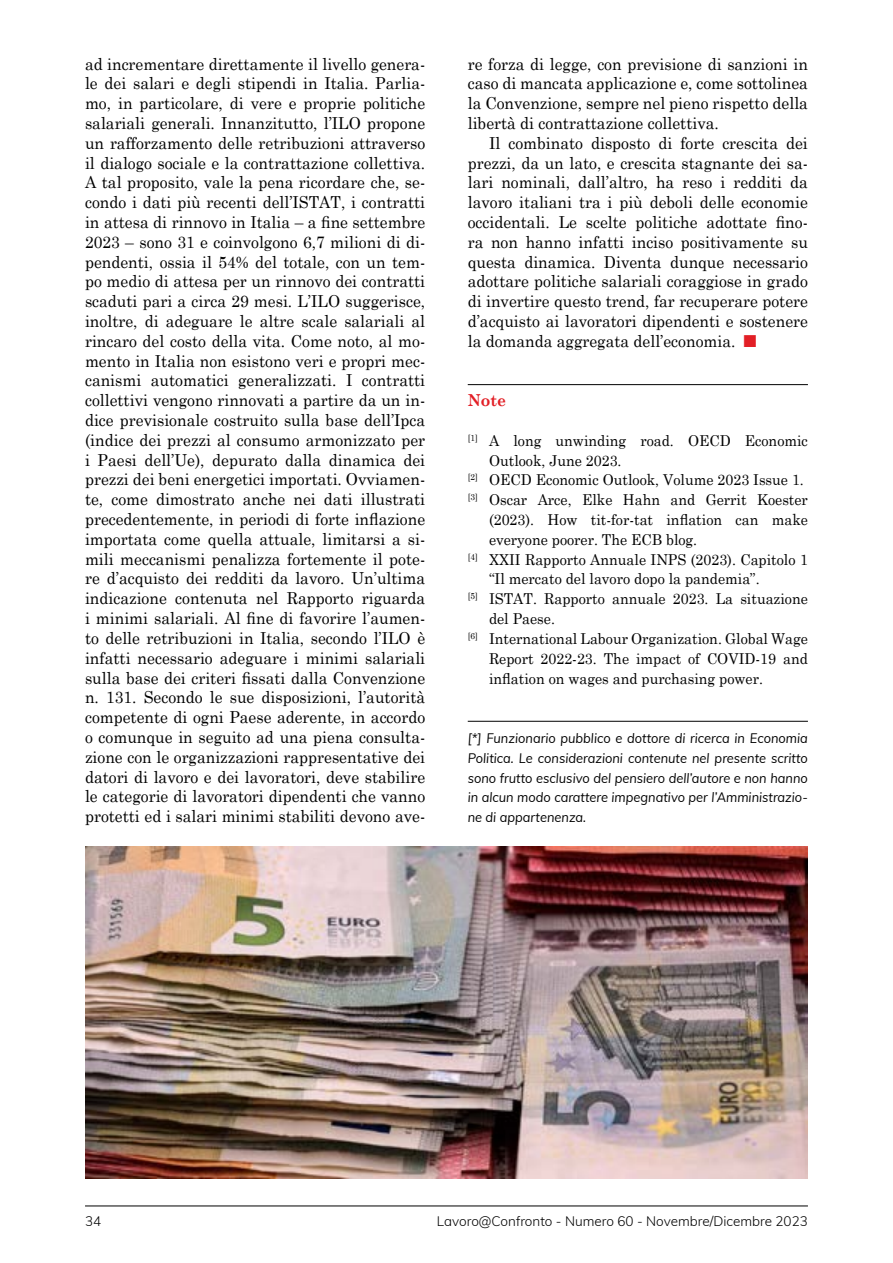
<style>
.page{position:relative;width:893px;height:1263px;background:#fff}
.page>*{position:absolute;margin:0;border:0;box-sizing:border-box;transform-origin:0 0}
.t1{font:16.5px/19.8px "Century Schoolbook";color:#000;text-align:justify;scale:.95 1}
.t2{font:700 16.5px "Century Schoolbook";color:#e21f26;scale:.95 1}
.t3{font:15px "Century Schoolbook";color:#000;scale:.95 1}
.t4{font:italic 13.5px/19.8px "Muli";color:#000;text-align:justify;scale:.95 1}
.t5{font:300 13.5px "Muli";color:#000}
.s1{font-family:"Monotype Sorts";color:#e21f26}
</style>
<div class="page">
<hr style="left:85px;top:1205px;width:723px;height:1px;background:#000">
<hr style="left:468px;top:384px;width:340px;height:1px;background:#000">
<hr style="left:468px;top:721px;width:340px;height:1px;background:#000">
<img style="left:85px;top:847px;width:723px;height:331px">
<p class="t1" style="left:85px;top:53px;width:360px">ad incrementare direttamente il livello genera&shy;le dei salari e degli stipendi in Italia. Parlia&shy;mo, in particolare, di vere e proprie politiche salariali generali. Innanzitutto, l’ILO propone un rafforzamento delle retribuzioni attraverso il dialogo sociale e la contrattazione collettiva.<br>A tal proposito, vale la pena ricordare che, se&shy;condo i dati più recenti dell’ISTAT, i contratti in attesa di rinnovo in Italia – a fine settembre 2023 – sono 31 e coinvolgono 6,7 milioni di di&shy;pendenti, ossia il 54% del totale, con un tem&shy;po medio di attesa per un rinnovo dei contratti scaduti pari a circa 29 mesi. L’ILO suggerisce, inoltre, di adeguare le altre scale salariali al rincaro del costo della vita. Come noto, al mo&shy;mento in Italia non esistono veri e propri mec&shy;canismi automatici generalizzati. I contratti collettivi vengono rinnovati a partire da un in&shy;dice previsionale costruito sulla base dell’Ipca (indice dei prezzi al consumo armonizzato per i Paesi dell’Ue), depurato dalla dinamica dei prezzi dei beni energetici importati. Ovviamen&shy;te, come dimostrato anche nei dati illustrati precedentemente, in periodi di forte inflazione importata come quella attuale, limitarsi a si&shy;mili meccanismi penalizza fortemente il pote&shy;re d’acquisto dei redditi da lavoro. Un’ultima indicazione contenuta nel Rapporto riguarda i minimi salariali. Al fine di favorire l’aumen&shy;to delle retribuzioni in Italia, secondo l’ILO è infatti necessario adeguare i minimi salariali sulla base dei criteri fissati dalla Convenzione n. 131. Secondo le sue disposizioni, l’autorità competente di ogni Paese aderente, in accordo o comunque in seguito ad una piena consulta&shy;zione con le organizzazioni rappresentative dei datori di lavoro e dei lavoratori, deve stabilire le categorie di lavoratori dipendenti che vanno protetti ed i salari minimi stabiliti devono ave-</p>
<p class="t1" style="left:468px;top:53px;width:360px">re forza di legge, con previsione di sanzioni in caso di mancata applicazione e, come sottolinea la Convenzione, sempre nel pieno rispetto della libertà di contrattazione collettiva.</p>
<p class="t1" style="left:468px;top:133px;width:360px;text-indent:21px">Il combinato disposto di forte crescita dei prezzi, da un lato, e crescita stagnante dei sa&shy;lari nominali, dall’altro, ha reso i redditi da lavoro italiani tra i più deboli delle economie occidentali. Le scelte politiche adottate fino&shy;ra non hanno infatti inciso positivamente su questa dinamica. Diventa dunque necessario adottare politiche salariali coraggiose in grado di invertire questo trend, far recuperare potere d’acquisto ai lavoratori dipendenti e sostenere la domanda aggregata dell’economia. <span class="s1">n</span></p>
<p class="t2" style="left:468px;top:390px;width:42px">Note</p>
<p class="t3" style="left:468px;top:431px;width:360px"><sup>[1]</sup> A long unwinding road. OECD Economic</p>
<p class="t3" style="left:489px;top:451px;width:141px">Outlook, June 2023.</p>
<p class="t3" style="left:468px;top:471px;width:355px"><sup>[2]</sup> OECD Economic Outlook, Volume 2023 Issue 1.</p>
<p class="t3" style="left:468px;top:490px;width:360px"><sup>[3]</sup> Oscar Arce, Elke Hahn and Gerrit Koester</p>
<p class="t3" style="left:489px;top:510px;width:337px">(2023). How tit-for-tat inflation can make</p>
<p class="t3" style="left:489px;top:530px;width:221px">everyone poorer. The ECB blog.</p>
<p class="t3" style="left:468px;top:550px;width:360px"><sup>[4]</sup> XXII Rapporto Annuale INPS (2023). Capitolo 1</p>
<p class="t3" style="left:489px;top:570px;width:287px">“Il mercato del lavoro dopo la pandemia”.</p>
<p class="t3" style="left:468px;top:589px;width:360px"><sup>[5]</sup> ISTAT. Rapporto annuale 2023. La situazione</p>
<p class="t3" style="left:489px;top:609px;width:71px">del Paese.</p>
<p class="t3" style="left:468px;top:629px;width:360px"><sup>[6]</sup> International Labour Organization. Global Wage</p>
<p class="t3" style="left:489px;top:649px;width:337px">Report 2022-23. The impact of COVID-19 and</p>
<p class="t3" style="left:489px;top:669px;width:290px">inflation on wages and purchasing power.</p>
<p class="t4" style="left:468px;top:727px;width:360px">[*] Funzionario pubblico e dottore di ricerca in Economia Politica. Le considerazioni contenute nel presente scritto sono frutto esclusivo del pensiero dell’autore e non hanno in alcun modo carattere impegnativo per l’Amministrazio&shy;ne di appartenenza.</p>
<p class="t5" style="left:85px;top:1211px;width:18px">34</p>
<p class="t5" style="left:437px;top:1211px;width:372px">Lavoro@Confronto - Numero 60 - Novembre/Dicembre 2023</p>
</div>
